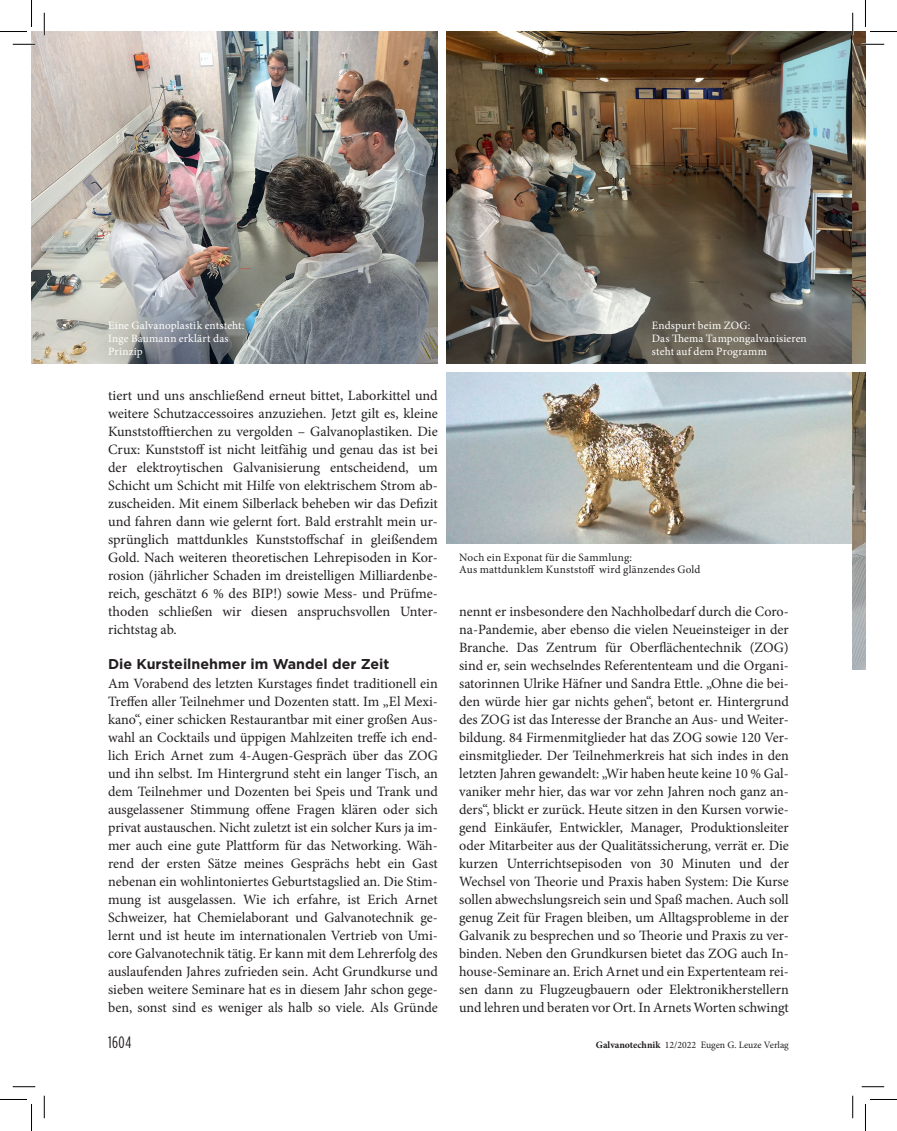
<style>
.page{position:relative;width:897px;height:1131px;background:#fff}
.page>*{position:absolute;margin:0;border:0;box-sizing:border-box;transform-origin:0 0}
.t1{font:16.5px "Gotham Condensed";color:#231f20}
.t2{font:14.25px/18px "Minion Pro";color:#231f20;text-align:justify}
.t3{font:700 14.25px "Gotham";color:#231f20}
.t4{font:11.25px/12.8px "Minion Pro";letter-spacing:.015em;color:#fff}
.t5{font:11.25px/12.8px "Minion Pro";letter-spacing:.015em;color:#231f20}
.t6{font:9.75px "Minion Pro";color:#231f20}
.s1{font-weight:700}
</style>
<div class="page">
<img style="left:32px;top:31px;width:406px;height:332px">
<img style="left:446px;top:372px;width:406px;height:171px">
<img style="left:446px;top:31px;width:419px;height:332px">
<img style="left:852px;top:372px;width:13px;height:297px">
<hr style="left:13px;top:43px;width:22px;height:2px;background:#fff">
<hr style="left:861px;top:43px;width:23px;height:2px;background:#fff">
<hr style="left:43px;top:13px;width:2px;height:22px;background:#fff">
<hr style="left:851px;top:13px;width:2px;height:22px;background:#fff">
<svg style="left:13px;top:44px;width:22px;height:1px"></svg>
<svg style="left:861px;top:44px;width:23px;height:1px"></svg>
<svg style="left:13px;top:1086px;width:22px;height:1px"></svg>
<svg style="left:861px;top:1086px;width:23px;height:1px"></svg>
<svg style="left:44px;top:13px;width:1px;height:22px"></svg>
<svg style="left:44px;top:1095px;width:1px;height:22px"></svg>
<svg style="left:852px;top:13px;width:1px;height:22px"></svg>
<svg style="left:852px;top:1095px;width:1px;height:22px"></svg>
<svg style="left:0;top:0;width:32px;height:32px"></svg>
<svg style="left:0;top:1099px;width:32px;height:31px"></svg>
<svg style="left:865px;top:0;width:31px;height:32px"></svg>
<svg style="left:865px;top:1099px;width:31px;height:31px"></svg>
<p class="t4" style="left:108px;top:319px;width:138px">Eine Galvanoplastik entsteht:<br>Inge Baumann erklärt das<br>Prinzip</p>
<p class="t4" style="left:651px;top:319px;width:156px">Endspurt beim ZOG:<br>Das Thema Tampongalvanisieren steht auf dem Programm</p>
<p class="t2" style="left:108px;top:386px;width:331px">tiert und uns anschließend erneut bittet, Laborkittel und weitere Schutzaccessoires anzuziehen. Jetzt gilt es, kleine Kunststofftierchen zu vergolden – Galvanoplastiken. Die Crux: Kunststoff ist nicht leitfähig und genau das ist bei der elektroytischen Galvanisierung entscheidend, um Schicht um Schicht mit Hilfe von elektrischem Strom ab&shy;zuscheiden. Mit einem Silberlack beheben wir das Defizit und fahren dann wie gelernt fort. Bald erstrahlt mein ur&shy;sprünglich mattdunkles Kunststoffschaf in gleißendem Gold. Nach weiteren theoretischen Lehrepisoden in Kor&shy;rosion (jährlicher Schaden im dreistelligen Milliardenbe&shy;reich, geschätzt 6 % des BIP!) sowie Mess- und Prüfme&shy;thoden schließen wir diesen anspruchsvollen Unter&shy;richtstag ab.</p>
<p class="t3" style="left:108px;top:655px;width:283px">Die Kursteilnehmer im Wandel der Zeit</p>
<p class="t2" style="left:108px;top:674px;width:331px">Am Vorabend des letzten Kurstages findet traditionell ein Treffen aller Teilnehmer und Dozenten statt. Im „El Mexi&shy;kano“, einer schicken Restaurantbar mit einer großen Aus&shy;wahl an Cocktails und üppigen Mahlzeiten treffe ich end&shy;lich Erich Arnet zum 4-Augen-Gespräch über das ZOG und ihn selbst. Im Hintergrund steht ein langer Tisch, an dem Teilnehmer und Dozenten bei Speis und Trank und ausgelassener Stimmung offene Fragen klären oder sich privat austauschen. Nicht zuletzt ist ein solcher Kurs ja im&shy;mer auch eine gute Plattform für das Networking. Wäh&shy;rend der ersten Sätze meines Gesprächs hebt ein Gast nebenan ein wohlintoniertes Geburtstagslied an. Die Stim&shy;mung ist ausgelassen. Wie ich erfahre, ist Erich Arnet Schweizer, hat Chemielaborant und Galvanotechnik ge&shy;lernt und ist heute im internationalen Vertrieb von Umi&shy;core Galvanotechnik tätig. Er kann mit dem Lehrerfolg des auslaufenden Jahres zufrieden sein. Acht Grundkurse und sieben weitere Seminare hat es in diesem Jahr schon gege&shy;ben, sonst sind es weniger als halb so viele. Als Gründe</p>
<p class="t5" style="left:459px;top:550px;width:243px">Noch ein Exponat für die Sammlung:<br>Aus mattdunklem Kunststoff wird glänzendes Gold</p>
<p class="t2" style="left:459px;top:602px;width:331px">nennt er insbesondere den Nachholbedarf durch die Coro&shy;na-Pandemie, aber ebenso die vielen Neueinsteiger in der Branche. Das Zentrum für Oberflächentechnik (ZOG) sind er, sein wechselndes Referententeam und die Organi&shy;satorinnen Ulrike Häfner und Sandra Ettle. „Ohne die bei&shy;den würde hier gar nichts gehen“, betont er. Hintergrund des ZOG ist das Interesse der Branche an Aus- und Weiter&shy;bildung. 84 Firmenmitglieder hat das ZOG sowie 120 Ver&shy;einsmitglieder. Der Teilnehmerkreis hat sich indes in den letzten Jahren gewandelt: „Wir haben heute keine 10 % Gal&shy;vaniker mehr hier, das war vor zehn Jahren noch ganz an&shy;ders“, blickt er zurück. Heute sitzen in den Kursen vorwie&shy;gend Einkäufer, Entwickler, Manager, Produktionsleiter oder Mitarbeiter aus der Qualitätssicherung, verrät er. Die kurzen Unterrichtsepisoden von 30 Minuten und der Wechsel von Theorie und Praxis haben System: Die Kurse sollen abwechslungsreich sein und Spaß machen. Auch soll genug Zeit für Fragen bleiben, um Alltagsprobleme in der Galvanik zu besprechen und so Theorie und Praxis zu ver&shy;binden. Neben den Grundkursen bietet das ZOG auch In&shy;house-Seminare an. Erich Arnet und ein Expertenteam rei&shy;sen dann zu Flugzeugbauern oder Elektronikherstellern und lehren und beraten vor Ort. In Arnets Worten schwingt</p>
<p class="t1" style="left:108px;top:1033px;width:25px">1604</p>
<p class="t6" style="left:595px;top:1038px;width:194px"><span class="s1">Galvanotechnik</span> 12/2022 Eugen G. Leuze Verlag</p>
</div>
